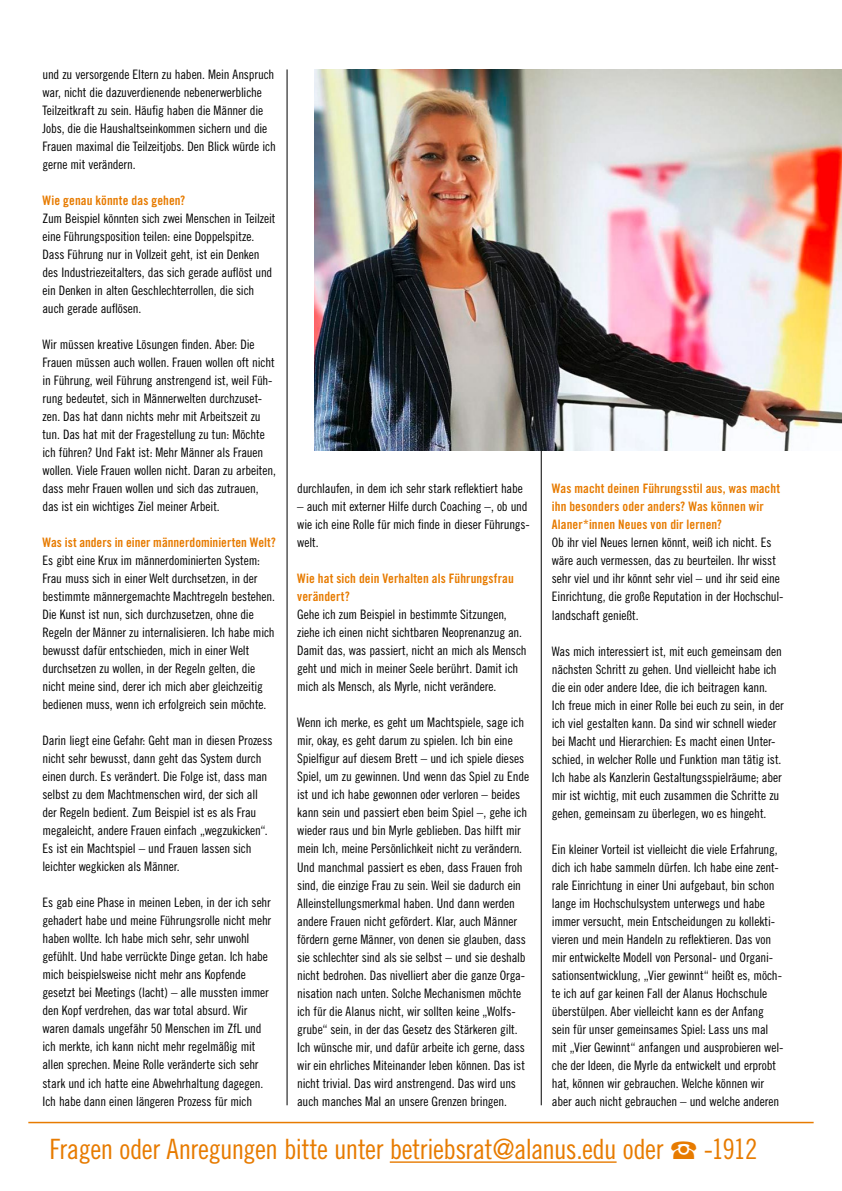
<style>
.page{position:relative;width:842px;height:1191px;background:#fff}
.page>*{position:absolute;margin:0;border:0;box-sizing:border-box;transform-origin:0 0}
.t1{font:28px "Trade Gothic LT Std Cn 18";letter-spacing:-.02em;color:#e77b00}
.t2{font:13px/18px "Trade Gothic LT Std Cn 18";letter-spacing:-.01em;color:#000}
.t3{font:13px/18px "Trade Gothic LT Std Bd Cn 20";letter-spacing:.005em;color:#e77b00}
</style>
<div class="page">
<hr style="left:390px;top:1161px;width:227px;height:1px;background:#e77b00">
<hr style="left:28px;top:1121px;width:786px;height:2px;background:#e77b00">
<hr style="left:287px;top:69px;width:1px;height:1036px;background:#000">
<hr style="left:541px;top:448px;width:1px;height:657px;background:#000">
<img style="left:315px;top:69px;width:527px;height:381px">
<p class="t2" style="left:43px;top:65px;width:235px">und zu versorgende Eltern zu haben. Mein Anspruch war, nicht die dazuverdienende nebenerwerbliche Teilzeitkraft zu sein. Häufig haben die Männer die Jobs, die die Haushaltseinkommen sichern und die Frauen maximal die Teilzeitjobs. Den Blick würde ich gerne mit verändern.</p>
<p class="t3" style="left:43px;top:191px;width:144px">Wie genau könnte das gehen?</p>
<p class="t2" style="left:43px;top:209px;width:234px">Zum Beispiel könnten sich zwei Menschen in Teilzeit eine Führungsposition teilen: eine Doppelspitze.<br>Dass Führung nur in Vollzeit geht, ist ein Denken des Industriezeitalters, das sich gerade auflöst und ein Denken in alten Geschlechterrollen, die sich auch gerade auflösen.</p>
<p class="t2" style="left:43px;top:335px;width:235px">Wir müssen kreative Lösungen finden. Aber: Die Frauen müssen auch wollen. Frauen wollen oft nicht in Führung, weil Führung anstrengend ist, weil Füh&shy;rung bedeutet, sich in Männerwelten durchzuset&shy;zen. Das hat dann nichts mehr mit Arbeitszeit zu tun. Das hat mit der Fragestellung zu tun: Möchte ich führen? Und Fakt ist: Mehr Männer als Frauen wollen. Viele Frauen wollen nicht. Daran zu arbeiten, dass mehr Frauen wollen und sich das zutrauen, das ist ein wichtiges Ziel meiner Arbeit.</p>
<p class="t3" style="left:43px;top:533px;width:235px">Was ist anders in einer männerdominierten Welt?</p>
<p class="t2" style="left:43px;top:551px;width:234px">Es gibt eine Krux im männerdominierten System:<br>Frau muss sich in einer Welt durchsetzen, in der bestimmte männergemachte Machtregeln bestehen.<br>Die Kunst ist nun, sich durchzusetzen, ohne die Regeln der Männer zu internalisieren. Ich habe mich bewusst dafür entschieden, mich in einer Welt durchsetzen zu wollen, in der Regeln gelten, die nicht meine sind, derer ich mich aber gleichzeitig bedienen muss, wenn ich erfolgreich sein möchte.</p>
<p class="t2" style="left:43px;top:731px;width:232px">Darin liegt eine Gefahr: Geht man in diesen Prozess nicht sehr bewusst, dann geht das System durch einen durch. Es verändert. Die Folge ist, dass man selbst zu dem Machtmenschen wird, der sich all der Regeln bedient. Zum Beispiel ist es als Frau megaleicht, andere Frauen einfach „wegzukicken“.<br>Es ist ein Machtspiel – und Frauen lassen sich leichter wegkicken als Männer.</p>
<p class="t2" style="left:43px;top:893px;width:230px">Es gab eine Phase in meinen Leben, in der ich sehr gehadert habe und meine Führungsrolle nicht mehr haben wollte. Ich habe mich sehr, sehr unwohl gefühlt. Und habe verrückte Dinge getan. Ich habe mich beispielsweise nicht mehr ans Kopfende gesetzt bei Meetings (lacht) – alle mussten immer den Kopf verdrehen, das war total absurd. Wir waren damals ungefähr 50 Menschen im ZfL und ich merkte, ich kann nicht mehr regelmäßig mit allen sprechen. Meine Rolle veränderte sich sehr stark und ich hatte eine Abwehrhaltung dagegen.<br>Ich habe dann einen längeren Prozess für mich</p>
<p class="t2" style="left:297px;top:479px;width:227px">durchlaufen, in dem ich sehr stark reflektiert habe</p>
<p class="t2" style="left:297px;top:497px;width:234px">– auch mit externer Hilfe durch Coaching –, ob und wie ich eine Rolle für mich finde in dieser Führungs&shy;welt.</p>
<p class="t3" style="left:297px;top:569px;width:218px">Wie hat sich dein Verhalten als Führungsfrau verändert?</p>
<p class="t2" style="left:297px;top:605px;width:231px">Gehe ich zum Beispiel in bestimmte Sitzungen, ziehe ich einen nicht sichtbaren Neoprenanzug an.<br>Damit das, was passiert, nicht an mich als Mensch geht und mich in meiner Seele berührt. Damit ich mich als Mensch, als Myrle, nicht verändere.</p>
<p class="t2" style="left:297px;top:713px;width:233px">Wenn ich merke, es geht um Machtspiele, sage ich mir, okay, es geht darum zu spielen. Ich bin eine Spielfigur auf diesem Brett – und ich spiele dieses Spiel, um zu gewinnen. Und wenn das Spiel zu Ende ist und ich habe gewonnen oder verloren – beides kann sein und passiert eben beim Spiel –, gehe ich wieder raus und bin Myrle geblieben. Das hilft mir mein Ich, meine Persönlichkeit nicht zu verändern.<br>Und manchmal passiert es eben, dass Frauen froh sind, die einzige Frau zu sein. Weil sie dadurch ein Alleinstellungsmerkmal haben. Und dann werden andere Frauen nicht gefördert. Klar, auch Männer fördern gerne Männer, von denen sie glauben, dass sie schlechter sind als sie selbst – und sie deshalb nicht bedrohen. Das nivelliert aber die ganze Orga&shy;nisation nach unten. Solche Mechanismen möchte ich für die Alanus nicht, wir sollten keine „Wolfs&shy;grube“ sein, in der das Gesetz des Stärkeren gilt.<br>Ich wünsche mir, und dafür arbeite ich gerne, dass wir ein ehrliches Miteinander leben können. Das ist nicht trivial. Das wird anstrengend. Das wird uns auch manches Mal an unsere Grenzen bringen.</p>
<p class="t3" style="left:552px;top:480px;width:230px">Was macht deinen Führungsstil aus, was macht ihn besonders oder anders? Was können wir<br>Alaner*innen Neues von dir lernen?</p>
<p class="t2" style="left:552px;top:533px;width:233px">Ob ihr viel Neues lernen könnt, weiß ich nicht. Es wäre auch vermessen, das zu beurteilen. Ihr wisst sehr viel und ihr könnt sehr viel – und ihr seid eine Einrichtung, die große Reputation in der Hochschul&shy;landschaft genießt.</p>
<p class="t2" style="left:552px;top:642px;width:233px">Was mich interessiert ist, mit euch gemeinsam den nächsten Schritt zu gehen. Und vielleicht habe ich die ein oder andere Idee, die ich beitragen kann.<br>Ich freue mich in einer Rolle bei euch zu sein, in der ich viel gestalten kann. Da sind wir schnell wieder bei Macht und Hierarchien: Es macht einen Unter&shy;schied, in welcher Rolle und Funktion man tätig ist.<br>Ich habe als Kanzlerin Gestaltungsspielräume; aber mir ist wichtig, mit euch zusammen die Schritte zu gehen, gemeinsam zu überlegen, wo es hingeht.</p>
<p class="t2" style="left:552px;top:840px;width:233px">Ein kleiner Vorteil ist vielleicht die viele Erfahrung, dich ich habe sammeln dürfen. Ich habe eine zent&shy;rale Einrichtung in einer Uni aufgebaut, bin schon lange im Hochschulsystem unterwegs und habe immer versucht, mein Entscheidungen zu kollekti&shy;vieren und mein Handeln zu reflektieren. Das von mir entwickelte Modell von Personal- und Organi&shy;sationsentwicklung, „Vier gewinnt“ heißt es, möch&shy;te ich auf gar keinen Fall der Alanus Hochschule überstülpen. Aber vielleicht kann es der Anfang sein für unser gemeinsames Spiel: Lass uns mal mit „Vier Gewinnt“ anfangen und ausprobieren wel&shy;che der Ideen, die Myrle da entwickelt und erprobt hat, können wir gebrauchen. Welche können wir aber auch nicht gebrauchen – und welche anderen</p>
<h1 class="t1" style="left:50px;top:1132px;width:709px">Fragen oder Anregungen bitte unter betriebsrat@alanus.edu oder ☎ -1912</h1>
</div>
